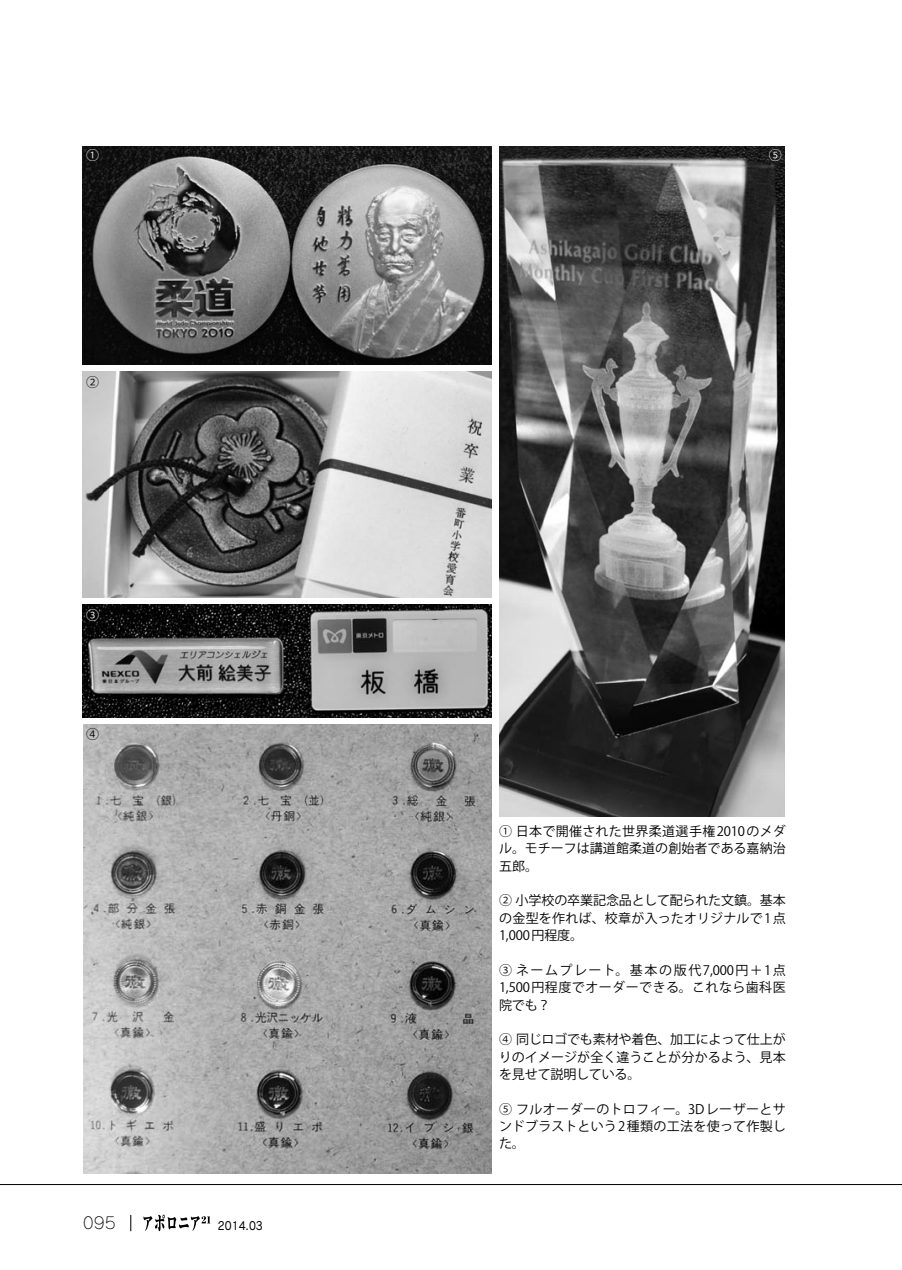
<style>
.page{position:relative;width:902px;height:1270px;background:#fff}
.page>*{position:absolute;margin:0;border:0;box-sizing:border-box;transform-origin:0 0}
.t1{font:16.1px "Rodin Himawari Pro L";color:#000}
.t2{font:12.95px/17.3px "Koz Go Pro";letter-spacing:.01em;color:#000;text-align:justify}
.t3{font:12.95px "Koz Go Pro";color:#fff}
.t4{font:12.42px "Cezanne Bokutoh Pro M";color:#000;scale:.9 1}
</style>
<div class="page">
<hr style="left:0;top:1184px;width:901px;height:1px;background:#000">
<svg style="left:130px;top:1215px;width:1px;height:16px"></svg>
<svg style="left:143px;top:1214px;width:67px;height:17px"></svg>
<img style="left:499px;top:146px;width:286px;height:671px">
<img style="left:83px;top:146px;width:409px;height:218px">
<img style="left:83px;top:604px;width:409px;height:113px">
<img style="left:83px;top:371px;width:409px;height:226px">
<img style="left:84px;top:724px;width:408px;height:449px">
<p class="t3" style="left:86px;top:147px;width:15px">1</p>
<p class="t2" style="left:86px;top:374px;width:15px">2</p>
<p class="t3" style="left:86px;top:607px;width:15px">3</p>
<p class="t2" style="left:86px;top:726px;width:15px">4</p>
<p class="t1" style="left:83px;top:1213px;width:35px">095</p>
<p class="t4" style="left:218px;top:1217px;width:51px">2014.03</p>
<p class="t3" style="left:768px;top:147px;width:15px">5</p>
<p class="t2" style="left:499px;top:822px;width:288px">① 日本で開催された世界柔道選手権2010 のメダル。モチーフは講道館柔道の創始者である嘉納治五郎。</p>
<p class="t2" style="left:499px;top:892px;width:288px">② 小学校の卒業記念品として配られた文鎮。基本の金型を作れば、校章が入ったオリジナルで1点1,000円程度。</p>
<p class="t2" style="left:499px;top:961px;width:288px">③ ネームプレート。基本の版代7,000円＋1点1,500円程度でオーダーできる。これなら歯科医院でも?</p>
<p class="t2" style="left:499px;top:1031px;width:288px">④ 同じロゴでも素材や着色、加工によって仕上がりのイメージが全く違うことが分かるよう、見本を見せて説明している。</p>
<p class="t2" style="left:499px;top:1100px;width:288px">⑤ フルオーダーのトロフィー。3Dレーザーとサンドブラストという2種類の工法を使って作製した。</p>
</div>
